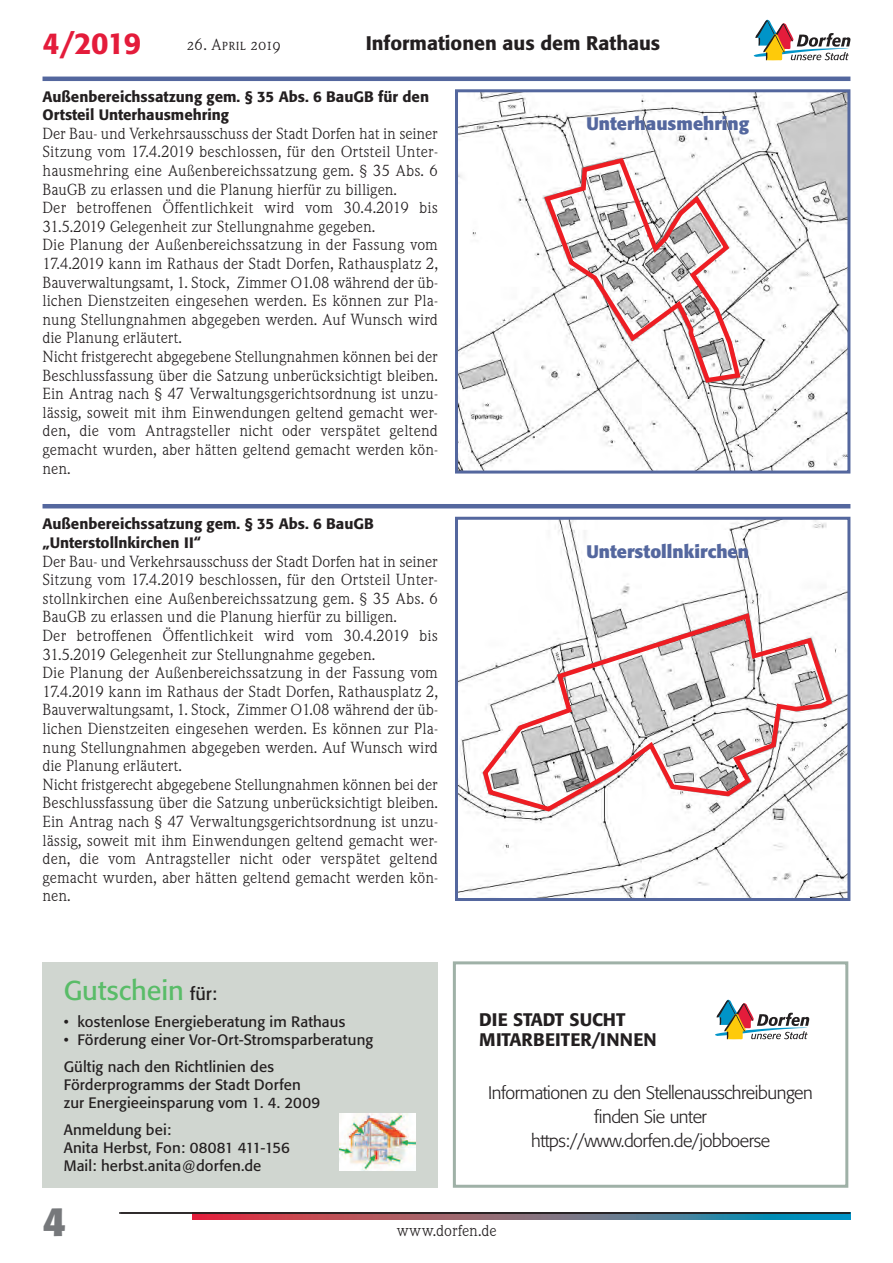
<style>
.page{position:relative;width:893px;height:1263px;background:#fff}
.page>*{position:absolute;margin:0;border:0;box-sizing:border-box;transform-origin:0 0}
.t1{font:700 40.5px "Formata";color:#76787b}
.t2{font:500 30px "Formata";color:#e41c3b}
.t3{font:27px "Formata";color:#59bc68}
.t4{font:500 19.5px "Formata";color:#231f20}
.t5{font:300 18px/24px "Formata";letter-spacing:-.025em;color:#231f20;text-align:center}
.t6{font:700 18px "Formata";color:#54679e}
.t7{font:500 18px/19.5px "Formata";color:#231f20}
.t8{font:15px/18.6px "Weidemann SB";color:#231f20}
.t9{font:15px/18px "Formata";letter-spacing:.005em;color:#231f20}
.t10{font:500 15px/18.6px "Formata";color:#231f20}
.t11{font:15px "Weidemann SB Caps";color:#231f20}
.s1{font-size:18px;color:#231f20}
</style>
<div class="page">
<svg style="left:754px;top:20px;width:96px;height:40px"></svg>
<svg style="left:192px;top:1214px;width:658px;height:5px;background:#7c697d"></svg>
<hr style="left:119px;top:1212px;width:731px;height:2px;background:#231f20">
<hr style="left:43px;top:77px;width:807px;height:4px;background:#54679e">
<img style="left:459px;top:93px;width:387px;height:377px">
<div style="left:455px;top:89px;width:395px;height:385px;border:3px solid #54679e"></div>
<hr style="left:43px;top:504px;width:807px;height:4px;background:#54679e">
<img style="left:459px;top:521px;width:387px;height:376px">
<div style="left:455px;top:517px;width:395px;height:384px;border:3px solid #54679e"></div>
<svg style="left:544px;top:158px;width:196px;height:225px"></svg>
<svg style="left:483px;top:613px;width:349px;height:198px"></svg>
<div style="left:453px;top:961px;width:395px;height:227px;border:3px solid #9fb1a7"></div>
<svg style="left:715px;top:1000px;width:94px;height:39px"></svg>
<div style="left:43px;top:962px;width:395px;height:225px;background:#d0d6d0"></div>
<img style="left:340px;top:1114px;width:75px;height:56px">
<h2 class="t2" style="left:43px;top:30px;width:100px">4/2019</h2>
<p class="t11" style="left:187px;top:36px;width:96px">26. April 2019</p>
<h3 class="t4" style="left:366px;top:35px;width:296px">Informationen aus dem Rathaus</h3>
<p class="t10" style="left:43px;top:88px;width:388px">Außenbereichssatzung gem. § 35 Abs. 6 BauGB für den<br>Ortsteil Unterhausmehring</p>
<p class="t8" style="left:43px;top:124px;width:397px">Der Bau- und Verkehrsausschuss der Stadt Dorfen hat in seiner Sitzung vom 17.4.2019 beschlossen, für den Ortsteil Unter&shy;hausmehring eine Außenbereichssatzung gem. § 35 Abs. 6<br>BauGB zu erlassen und die Planung hierfür zu billigen.<br>Der betroffenen Öffentlichkeit wird vom 30.4.2019 bis 31.5.2019 Gelegenheit zur Stellungnahme gegeben.<br>Die Planung der Außenbereichssatzung in der Fassung vom 17.4.2019 kann im Rathaus der Stadt Dorfen, Rathausplatz 2, Bauverwaltungsamt, 1. Stock, Zimmer O1.08 während der üb&shy;lichen Dienstzeiten eingesehen werden. Es können zur Pla&shy;nung Stellungnahmen abgegeben werden. Auf Wunsch wird die Planung erläutert.<br>Nicht fristgerecht abgegebene Stellungnahmen können bei der Beschlussfassung über die Satzung unberücksichtigt bleiben.<br>Ein Antrag nach § 47 Verwaltungsgerichtsordnung ist unzu&shy;lässig, soweit mit ihm Einwendungen geltend gemacht wer&shy;den, die vom Antragsteller nicht oder verspätet geltend gemacht wurden, aber hätten geltend gemacht werden kön&shy;nen.</p>
<p class="t6" style="left:587px;top:116px;width:164px">Unterhausmehring</p>
<p class="t10" style="left:43px;top:516px;width:333px">Außenbereichssatzung gem. § 35 Abs. 6 BauGB „Unterstollnkirchen II“</p>
<p class="t8" style="left:43px;top:552px;width:397px">Der Bau- und Verkehrsausschuss der Stadt Dorfen hat in seiner Sitzung vom 17.4.2019 beschlossen, für den Ortsteil Unter&shy;stollnkirchen eine Außenbereichssatzung gem. § 35 Abs. 6<br>BauGB zu erlassen und die Planung hierfür zu billigen.<br>Der betroffenen Öffentlichkeit wird vom 30.4.2019 bis 31.5.2019 Gelegenheit zur Stellungnahme gegeben.<br>Die Planung der Außenbereichssatzung in der Fassung vom 17.4.2019 kann im Rathaus der Stadt Dorfen, Rathausplatz 2, Bauverwaltungsamt, 1. Stock, Zimmer O1.08 während der üb&shy;lichen Dienstzeiten eingesehen werden. Es können zur Pla&shy;nung Stellungnahmen abgegeben werden. Auf Wunsch wird die Planung erläutert.<br>Nicht fristgerecht abgegebene Stellungnahmen können bei der Beschlussfassung über die Satzung unberücksichtigt bleiben.<br>Ein Antrag nach § 47 Verwaltungsgerichtsordnung ist unzu&shy;lässig, soweit mit ihm Einwendungen geltend gemacht wer&shy;den, die vom Antragsteller nicht oder verspätet geltend gemacht wurden, aber hätten geltend gemacht werden kön&shy;nen.</p>
<h3 class="t3" style="left:64px;top:979px;width:155px">Gutschein <span class="s1">für:</span></h3>
<p class="t9" style="left:64px;top:1014px;width:283px">• kostenlose Energieberatung im Rathaus</p>
<p class="t9" style="left:64px;top:1027px;width:311px;line-height:27px">• Förderung einer Vor-Ort-Stromsparberatung<br>Gültig nach den Richtlinien des</p>
<p class="t9" style="left:64px;top:1077px;width:258px">Förderprogramms der Stadt Dorfen zur Energieeinsparung vom 1. 4. 2009</p>
<p class="t9" style="left:64px;top:1122px;width:228px">Anmeldung bei:<br>Anita Herbst, Fon: 08081 411-156<br>Mail: herbst.anita@dorfen.de</p>
<p class="t6" style="left:587px;top:544px;width:164px">Unterstollnkirchen</p>
<p class="t7" style="left:479px;top:1011px;width:179px">DIE STADT SUCHT<br>MITARBEITER/INNEN</p>
<p class="t5" style="left:488px;top:1082px;width:326px">Informationen zu den Stellenausschreibungen finden Sie unter https://www.dorfen.de/jobboerse</p>
<h1 class="t1" style="left:43px;top:1204px;width:25px">4</h1>
<p class="t8" style="left:396px;top:1222px;width:102px">www.dorfen.de</p>
</div>
